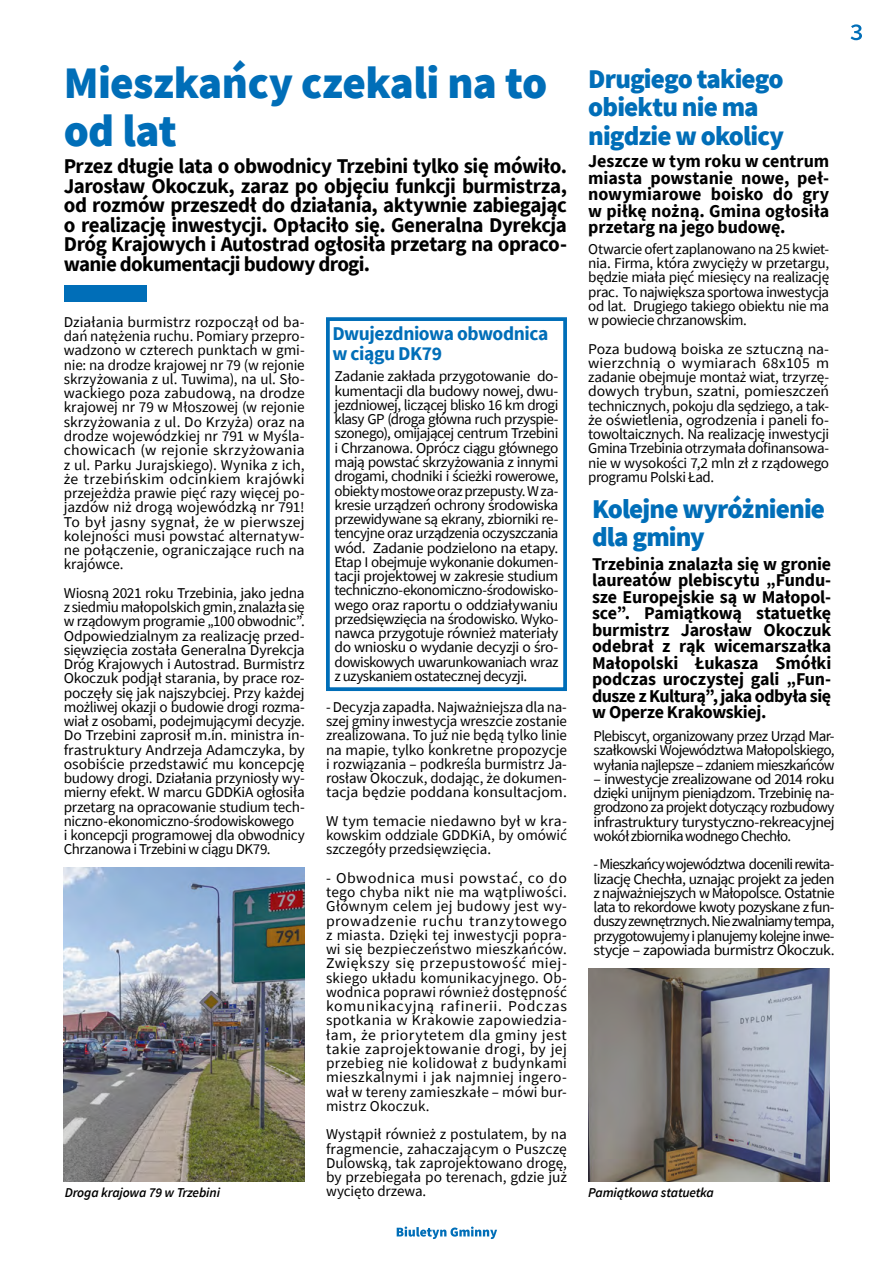
<style>
.page{position:relative;width:893px;height:1263px;background:#fff}
.page>*{position:absolute;margin:0;border:0;box-sizing:border-box;transform-origin:0 0}
.t1{font:900 45px/48px "Source Sans Pro";letter-spacing:-.015em;color:#006eb8}
.t2{font:900 27px/28.5px "Source Sans Pro";letter-spacing:-.03em;color:#006eb8}
.t3{font:700 21px/19.5px "Source Sans Pro";letter-spacing:-.03em;color:#000;text-align:justify}
.t4{font:700 19.5px/19.5px "Source Sans Pro";letter-spacing:-.025em;color:#006eb8}
.t5{font:700 18px/16.5px "Source Sans Pro";letter-spacing:-.015em;color:#000;text-align:justify}
.t6{font:15px/14.2px "Source Sans Pro";letter-spacing:-.02em;color:#000;text-align:justify}
.t7{font:15px/14.2px "Source Sans Pro";letter-spacing:-.02em;color:#000;text-align:justify;scale:1.05 1}
.t8{font:15px/14.2px "Source Sans Pro";letter-spacing:-.02em;color:#000;text-align:justify;scale:1.04 1}
.t9{font:italic 600 13.5px "Source Sans Pro";letter-spacing:-.01em;color:#000}
</style>
<div class="page">
<svg style="left:851px;top:24px;width:11px;height:16px"></svg>
<svg style="left:397px;top:1226px;width:100px;height:13px"></svg>
<div style="left:326px;top:317px;width:241px;height:374px;border:4px solid #006eb8"></div>
<img style="left:64px;top:867px;width:241px;height:315px">
<div style="left:64px;top:285px;width:83px;height:17px;background:#006eb8"></div>
<img style="left:588px;top:969px;width:241px;height:213px">
<h1 class="t1" style="left:64px;top:58px;width:485px">Mieszkańcy czekali na to od lat</h1>
<h2 class="t2" style="left:588px;top:64px;width:197px">Drugiego takiego obiektu nie ma nigdzie w okolicy</h2>
<p class="t5" style="left:588px;top:153px;width:242px">Jeszcze w tym roku w centrum miasta powstanie nowe, peł&shy;nowymiarowe boisko do gry w piłkę nożną. Gmina ogłosiła przetarg na jego budowę.</p>
<p class="t3" style="left:64px;top:156px;width:505px">Przez długie lata o obwodnicy Trzebini tylko się mówiło.<br>Jarosław Okoczuk, zaraz po objęciu funkcji burmistrza, od rozmów przeszedł do działania, aktywnie zabiegając o realizację inwestycji. Opłaciło się. Generalna Dyrekcja Dróg Krajowych i Autostrad ogłosiła przetarg na opraco&shy;wanie dokumentacji budowy drogi.</p>
<p class="t6" style="left:588px;top:242px;width:242px">Otwarcie ofert zaplanowano na 25 kwiet&shy;nia. Firma, która zwycięży w przetargu, będzie miała pięć miesięcy na realizację prac. To największa sportowa inwestycja od lat. Drugiego takiego obiektu nie ma w powiecie chrzanowskim.</p>
<p class="t7" style="left:588px;top:341px;width:231px">Poza budową boiska ze sztuczną na&shy;wierzchnią o wymiarach 68x105 m zadanie obejmuje montaż wiat, trzyrzę&shy;dowych trybun, szatni, pomieszczeń technicznych, pokoju dla sędziego, a tak&shy;że oświetlenia, ogrodzenia i paneli fo&shy;towoltaicznych. Na realizację inwestycji Gmina Trzebinia otrzymała dofinansowa&shy;nie w wysokości 7,2 mln zł z rządowego programu Polski Ład.</p>
<p class="t6" style="left:64px;top:315px;width:242px">Działania burmistrz rozpoczął od ba&shy;dań natężenia ruchu. Pomiary przepro&shy;wadzono w czterech punktach w gmi&shy;nie: na drodze krajowej nr 79 (w rejonie skrzyżowania z ul. Tuwima), na ul. Sło&shy;wackiego poza zabudową, na drodze krajowej nr 79 w Młoszowej (w rejonie skrzyżowania z ul. Do Krzyża) oraz na drodze wojewódzkiej nr 791 w Myśla&shy;chowicach (w rejonie skrzyżowania z ul. Parku Jurajskiego). Wynika z ich, że trzebińskim odcinkiem krajówki przejeżdża prawie pięć razy więcej po&shy;jazdów niż drogą wojewódzką nr 791!<br>To był jasny sygnał, że w pierwszej kolejności musi powstać alternatyw&shy;ne połączenie, ograniczające ruch na krajówce.</p>
<p class="t6" style="left:64px;top:585px;width:242px;text-align:left">Wiosną 2021 roku Trzebinia, jako jedna z siedmiu małopolskich gmin, znalazła się w rządowym programie „100 obwodnic”.<br>Odpowiedzialnym za realizację przed&shy;sięwzięcia została Generalna Dyrekcja Dróg Krajowych i Autostrad. Burmistrz Okoczuk podjął starania, by prace roz&shy;poczęły się jak najszybciej. Przy każdej możliwej okazji o budowie drogi rozma&shy;wiał z osobami, podejmującymi decyzje.<br>Do Trzebini zaprosił m.in. ministra in&shy;frastruktury Andrzeja Adamczyka, by osobiście przedstawić mu koncepcję budowy drogi. Działania przyniosły wy&shy;mierny efekt. W marcu GDDKiA ogłosiła przetarg na opracowanie studium tech&shy;niczno-ekonomiczno-środowiskowego<br>i koncepcji programowej dla obwodnicy Chrzanowa i Trzebini w ciągu DK79.</p>
<h3 class="t4" style="left:332px;top:324px;width:217px">Dwujezdniowa obwodnica w ciągu DK79</h3>
<p class="t8" style="left:334px;top:369px;width:217px">Zadanie zakłada przygotowanie do&shy;kumentacji dla budowy nowej, dwu&shy;jezdniowej, liczącej blisko 16 km drogi klasy GP (droga główna ruch przyspie&shy;szonego), omijającej centrum Trzebini i Chrzanowa. Oprócz ciągu głównego mają powstać skrzyżowania z innymi drogami, chodniki i ścieżki rowerowe, obiekty mostowe oraz przepusty. Wza&shy;kresie urządzeń ochrony środowiska przewidywane są ekrany, zbiorniki re&shy;tencyjne oraz urządzenia oczyszczania wód. Zadanie podzielono na etapy.<br>Etap I obejmuje wykonanie dokumen&shy;tacji projektowej w zakresie studium techniczno-ekonomiczno-środowisko&shy;wego oraz raportu o oddziaływaniu przedsięwzięcia na środowisko. Wyko&shy;nawca przygotuje również materiały do wniosku o wydanie decyzji o śro&shy;dowiskowych uwarunkowaniach wraz z uzyskaniem ostatecznej decyzji.</p>
<h2 class="t2" style="left:592px;top:494px;width:234px">Kolejne wyróżnienie dla gminy</h2>
<p class="t5" style="left:592px;top:555px;width:241px">Trzebinia znalazła się w gronie laureatów plebiscytu „Fundu&shy;sze Europejskie są w Małopol&shy;sce”. Pamiątkową statuetkę burmistrz Jarosław Okoczuk odebrał z rąk wicemarszałka Małopolski Łukasza Smółki podczas uroczystej gali „Fun&shy;dusze z Kulturą”, jaka odbyła się w Operze Krakowskiej.</p>
<p class="t6" style="left:326px;top:700px;width:242px">- Decyzja zapadła. Najważniejsza dla na&shy;szej gminy inwestycja wreszcie zostanie zrealizowana. To już nie będą tylko linie na mapie, tylko konkretne propozycje i rozwiązania – podkreśla burmistrz Ja&shy;rosław Okoczuk, dodając, że dokumen&shy;tacja będzie poddana konsultacjom.</p>
<p class="t7" style="left:326px;top:814px;width:231px">W tym temacie niedawno był w kra&shy;kowskim oddziale GDDKiA, by omówić szczegóły przedsięwzięcia.</p>
<p class="t7" style="left:326px;top:871px;width:231px">- Obwodnica musi powstać, co do tego chyba nikt nie ma wątpliwości.<br>Głównym celem jej budowy jest wy&shy;prowadzenie ruchu tranzytowego z miasta. Dzięki tej inwestycji popra&shy;wi się bezpieczeństwo mieszkańców.<br>Zwiększy się przepustowość miej&shy;skiego układu komunikacyjnego. Ob&shy;wodnica poprawi również dostępność komunikacyjną rafinerii. Podczas spotkania w Krakowie zapowiedzia&shy;łam, że priorytetem dla gminy jest takie zaprojektowanie drogi, by jej przebieg nie kolidował z budynkami mieszkalnymi i jak najmniej ingero&shy;wał w tereny zamieszkałe – mówi bur&shy;mistrz Okoczuk.</p>
<p class="t6" style="left:326px;top:1127px;width:242px">Wystąpił również z postulatem, by na fragmencie, zahaczającym o Puszczę Dulowską, tak zaprojektowano drogę, by przebiegała po terenach, gdzie już wycięto drzewa.</p>
<p class="t6" style="left:594px;top:729px;width:242px">Plebiscyt, organizowany przez Urząd Mar&shy;szałkowski Województwa Małopolskiego, wyłania najlepsze – zdaniem mieszkańców</p>
<p class="t7" style="left:594px;top:772px;width:231px">– inwestycje zrealizowane od 2014 roku dzięki unijnym pieniądzom. Trzebinię na&shy;grodzono za projekt dotyczący rozbudowy infrastruktury turystyczno-rekreacyjnej wokół zbiornika wodnego Chechło.</p>
<p class="t6" style="left:594px;top:857px;width:242px">- Mieszkańcy województwa docenili rewita&shy;lizację Chechła, uznając projekt za jeden znajważniejszych wMałopolsce. Ostatnie lata to rekordowe kwoty pozyskane zfun&shy;duszy zewnętrznych. Nie zwalniamy tempa, przygotowujemy iplanujemy kolejne inwe&shy;stycje – zapowiada burmistrz Okoczuk.</p>
<p class="t9" style="left:65px;top:1183px;width:157px">Droga krajowa 79 w Trzebini</p>
<p class="t9" style="left:588px;top:1183px;width:127px">Pamiątkowa statuetka</p>
</div>
